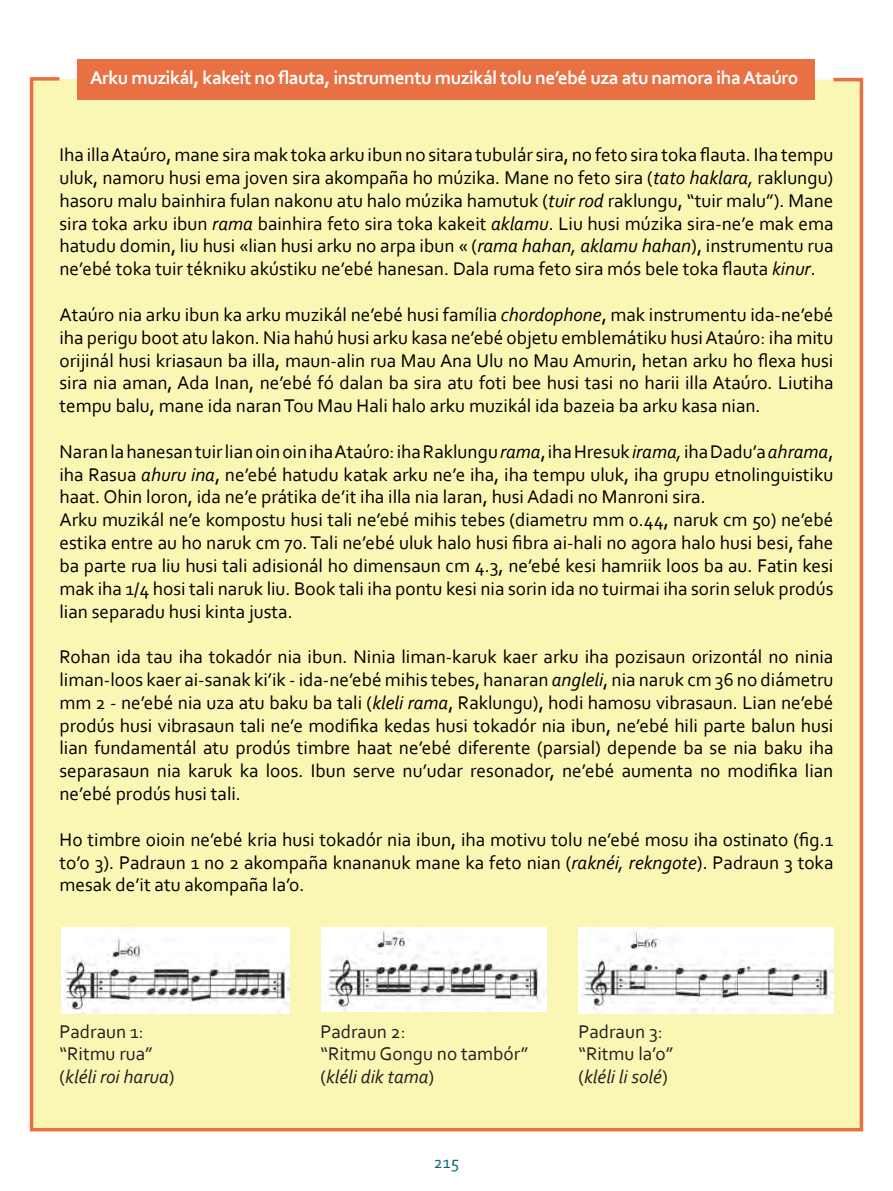
<style>
.page{position:relative;width:893px;height:1191px;background:#fff}
.page>*{position:absolute;margin:0;border:0;box-sizing:border-box;transform-origin:0 0}
.t1{font:19.25px/22.8px "Corbel";color:#000001;text-align:justify}
.t2{font:19.25px/22.8px "Corbel";color:#231f20}
.t3{font:700 19.25px "Corbel";letter-spacing:-.025em;color:#fff}
.t4{font:17.5px "Corbel";color:#0e6276}
.s1{font-style:italic}
</style>
<div class="page">
<div style="left:29px;top:75px;width:835px;height:1057px;background:#faf7b4"></div>
<div style="left:78px;top:60px;width:737px;height:40px;background:#e97043"></div>
<img style="left:62px;top:928px;width:228px;height:85px">
<img style="left:321px;top:928px;width:226px;height:84px">
<img style="left:578px;top:928px;width:255px;height:85px">
<p class="t3" style="left:90px;top:66px;width:710px">Arku muzikál, kakeit no flauta, instrumentu muzikál tolu ne’ebé uza atu namora iha Ataúro</p>
<p class="t1" style="left:59px;top:143px;width:775px">Iha illa Ataúro, mane sira mak toka arku ibun no sitara tubulár sira, no feto sira toka flauta. Iha tempu uluk, namoru husi ema joven sira akompaña ho múzika. Mane no feto sira (<span class="s1">tato haklara,</span> raklungu) hasoru malu bainhira fulan nakonu atu halo múzika hamutuk (<span class="s1">tuir rod</span> raklungu, “tuir malu”). Mane sira toka arku ibun <span class="s1">rama</span> bainhira feto sira toka kakeit <span class="s1">aklamu</span>. Liu husi múzika sira-ne’e mak ema hatudu domin, liu husi «lian husi arku no arpa ibun « (<span class="s1">rama hahan, aklamu hahan</span>), instrumentu rua ne’ebé toka tuir tékniku akústiku ne’ebé hanesan. Dala ruma feto sira mós bele toka flauta <span class="s1">kinur</span>.</p>
<p class="t1" style="left:59px;top:303px;width:775px">Ataúro nia arku ibun ka arku muzikál ne’ebé husi família <span class="s1">chordophone</span>, mak instrumentu ida-ne’ebé iha perigu boot atu lakon. Nia hahú husi arku kasa ne’ebé objetu emblemátiku husi Ataúro: iha mitu orijinál husi kriasaun ba illa, maun-alin rua Mau Ana Ulu no Mau Amurin, hetan arku ho flexa husi sira nia aman, Ada Inan, ne’ebé fó dalan ba sira atu foti bee husi tasi no harii illa Ataúro. Liutiha tempu balu, mane ida naran Tou Mau Hali halo arku muzikál ida bazeia ba arku kasa nian.</p>
<p class="t1" style="left:59px;top:439px;width:775px;text-align:left">Naran la hanesan tuir lian oin oin iha Ataúro: iha Raklungu <span class="s1">rama</span>, iha Hresuk <span class="s1">irama,</span> iha Dadu’a <span class="s1">ahrama</span>, iha Rasua <span class="s1">ahuru ina</span>, ne’ebé hatudu katak arku ne’e iha, iha tempu uluk, iha grupu etnolinguistiku haat. Ohin loron, ida ne’e prátika de’it iha illa nia laran, husi Adadi no Manroni sira.<br>Arku muzikál ne’e kompostu husi tali ne’ebé mihis tebes (diametru mm 0.44, naruk cm 50) ne’ebé estika entre au ho naruk cm 70. Tali ne’ebé uluk halo husi fibra ai-hali no agora halo husi besi, fahe ba parte rua liu husi tali adisionál ho dimensaun cm 4.3, ne’ebé kesi hamriik loos ba au. Fatin kesi mak iha 1/4 hosi tali naruk liu. Book tali iha pontu kesi nia sorin ida no tuirmai iha sorin seluk prodús lian separadu husi kinta justa.</p>
<p class="t1" style="left:59px;top:645px;width:775px">Rohan ida tau iha tokadór nia ibun. Ninia liman-karuk kaer arku iha pozisaun orizontál no ninia liman-loos kaer ai-sanak ki’ik - ida-ne’ebé mihis tebes, hanaran <span class="s1">angleli</span>, nia naruk cm 36 no diámetru mm 2 - ne’ebé nia uza atu baku ba tali (<span class="s1">kleli rama</span>, Raklungu), hodi hamosu vibrasaun. Lian ne’ebé prodús husi vibrasaun tali ne’e modifika kedas husi tokadór nia ibun, ne’ebé hili parte balun husi lian fundamentál atu prodús timbre haat ne’ebé diferente (parsial) depende ba se nia baku iha separasaun nia karuk ka loos. Ibun serve nu’udar resonador, ne’ebé aumenta no modifika lian ne’ebé prodús husi tali.</p>
<p class="t1" style="left:59px;top:827px;width:775px">Ho timbre oioin ne’ebé kria husi tokadór nia ibun, iha motivu tolu ne’ebé mosu iha ostinato (fig.1 to’o 3). Padraun 1 no 2 akompaña knananuk mane ka feto nian (<span class="s1">raknéi, rekngote</span>). Padraun 3 toka mesak de’it atu akompaña la’o.</p>
<p class="t2" style="left:60px;top:1019px;width:117px">Padraun 1: “Ritmu rua” (<span class="s1">kléli roi harua</span>)</p>
<p class="t2" style="left:320px;top:1019px;width:209px">Padraun 2:<br>“Ritmu Gongu no tambór” (<span class="s1">kléli dik tama</span>)</p>
<p class="t2" style="left:578px;top:1019px;width:96px">Padraun 3: “Ritmu la’o” (<span class="s1">kléli li solé</span>)</p>
<p class="t4" style="left:434px;top:1151px;width:27px">215</p>
</div>
